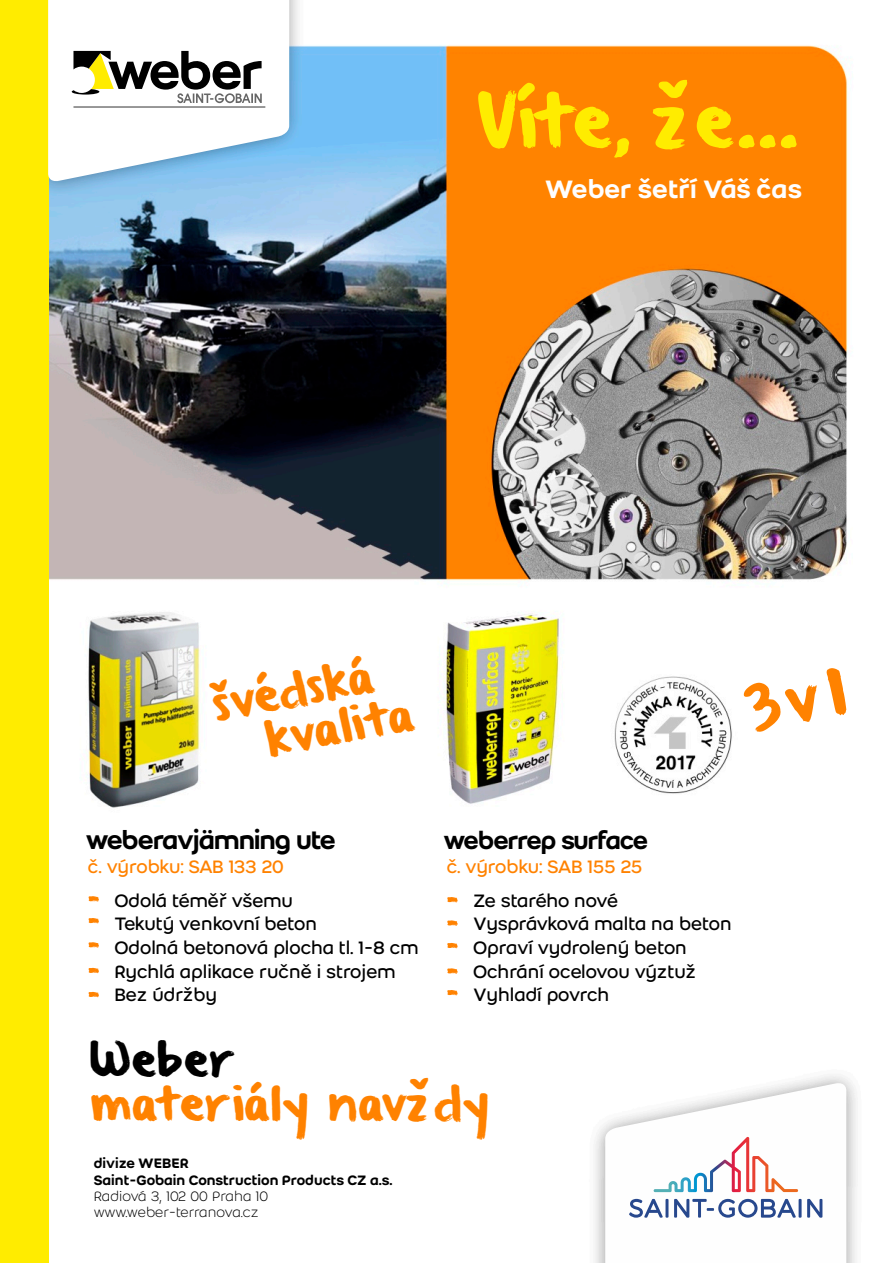
<style>
.page{position:relative;width:893px;height:1263px;background:#fff}
.page>*{position:absolute;margin:0;border:0;box-sizing:border-box;transform-origin:0 0}
.t1{font:61.2px "Weber Brush";color:#ffec00}
.t2{font:38.55px "Weber Brush";letter-spacing:.01em;color:#ff8200}
.t3{font:38.55px "Weber Brush";letter-spacing:.03em;color:#000}
.t4{font:27.75px "Weber Name";color:#000}
.t5{font:500 27.6px "Weber";color:#fefefe}
.t6{font:26.7px "Weber Name";letter-spacing:-.005em;color:#000}
.t7{font:19.8px/23.7px "Weber";color:#000}
.t8{font:19.8px "Weber";letter-spacing:-.02em;color:#ff8200}
.t9{font:500 15px/16.2px "Weber";color:#000}
.t10{font:300 15px/16.2px "Weber";color:#000}
</style>
<div class="page">
<img style="left:48px;top:0;width:808px;height:1263px">
<div style="left:0;top:0;width:48px;height:1263px;background:#ffec00"></div>
<svg style="left:48px;top:0;width:241px;height:183px"></svg>
<svg style="left:605px;top:1081px;width:241px;height:182px"></svg>
<svg style="left:447px;top:920px;width:11px;height:6px"></svg>
<svg style="left:447px;top:897px;width:11px;height:5px"></svg>
<svg style="left:447px;top:943px;width:11px;height:5px"></svg>
<svg style="left:447px;top:990px;width:11px;height:5px"></svg>
<svg style="left:447px;top:968px;width:11px;height:6px"></svg>
<svg style="left:88px;top:896px;width:11px;height:5px"></svg>
<svg style="left:88px;top:918px;width:11px;height:5px"></svg>
<svg style="left:88px;top:968px;width:11px;height:5px"></svg>
<svg style="left:88px;top:992px;width:11px;height:5px"></svg>
<svg style="left:88px;top:942px;width:11px;height:5px"></svg>
<svg style="left:742px;top:666px;width:106px;height:67px"></svg>
<h1 class="t1" style="left:477px;top:91px;width:323px">Víte, že...</h1>
<h3 class="t5" style="left:545px;top:177px;width:258px">Weber šetří Váš čas</h3>
<h2 class="t2" style="left:210px;top:687px;width:164px;rotate:-11deg">švédská</h2>
<h2 class="t2" style="left:263px;top:722px;width:150px;rotate:-11deg">kvalita</h2>
<h3 class="t4" style="left:86px;top:829px;width:251px">weberavjämning ute</h3>
<h3 class="t6" style="left:444px;top:829px;width:206px">weberrep surface</h3>
<p class="t7" style="left:473px;top:890px;width:260px">Ze starého nové<br>Vysprávková malta na beton<br>Opraví vydrolený beton<br>Ochrání ocelovou výztuž<br>Vyhladí povrch</p>
<p class="t8" style="left:88px;top:859px;width:197px">č. výrobku: SAB 133 20</p>
<p class="t8" style="left:447px;top:859px;width:197px">č. výrobku: SAB 155 25</p>
<p class="t7" style="left:114px;top:890px;width:306px">Odolá téměř všemu<br>Tekutý venkovní beton<br>Odolná betonová plocha tl. 1-8 cm<br>Rychlá aplikace ručně i strojem<br>Bez údržby</p>
<h2 class="t3" style="left:90px;top:1041px;width:146px">Weber</h2>
<h2 class="t2" style="left:90px;top:1085px;width:400px">materiály navždy</h2>
<p class="t9" style="left:94px;top:1156px;width:300px">divize WEBER<br>Saint-Gobain Construction Products CZ a.s.</p>
<p class="t10" style="left:94px;top:1189px;width:176px">Radiová 3, 102 00 Praha 10 www.weber-terranova.cz</p>
</div>
